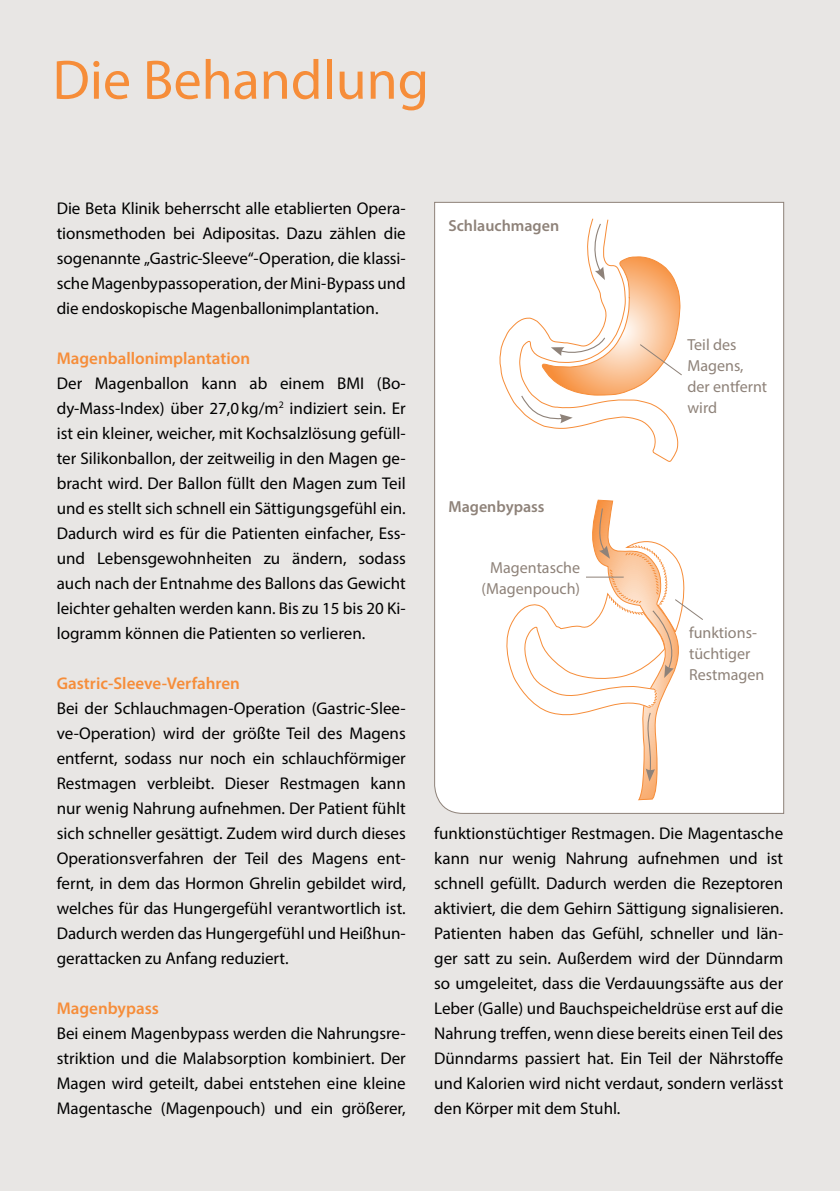
<style>
.page{position:relative;width:840px;height:1191px;background:#fff}
.page>*{position:absolute;margin:0;border:0;box-sizing:border-box;transform-origin:0 0}
.t1{font:56px "Myriad Pro";color:#f68d39}
.t2{font:17px/25px "Myriad Pro";color:#000;text-align:justify}
.t3{font:600 17px "Myriad Pro";color:#f68d39}
.t4{font:16px/21px "Myriad Pro";color:#8e8279}
.t5{font:600 16px "Myriad Pro";color:#8e8279}
</style>
<div class="page">
<div style="left:0;top:0;width:839px;height:1191px;background:#e8e6e4"></div>
<div style="left:434px;top:201px;width:350px;height:613px;background:#fff"></div>
<div style="left:498px;top:217px;width:182px;height:246px;background:#fff"></div>
<svg style="left:520px;top:223px;width:162px;height:200px;background:#fce9da"></svg>
<svg style="left:501px;top:499px;width:202px;height:301px;background:#fdf5ee"></svg>
<hr style="left:585px;top:576px;width:38px;height:1px;background:#8e8279">
<h1 class="t1" style="left:52px;top:45px;width:378px">Die Behandlung</h1>
<p class="t2" style="left:57px;top:195px;width:350px">Die Beta Klinik beherrscht alle etablierten Opera&shy;tionsmethoden bei Adipositas. Dazu zählen die sogenannte „Gastric-Sleeve“-Operation, die klassi&shy;sche Magenbypassoperation, der Mini-Bypass und die endoskopische Magenballonimplantation.</p>
<p class="t3" style="left:57px;top:347px;width:195px">Magenballonimplantation</p>
<p class="t2" style="left:57px;top:370px;width:350px">Der Magenballon kann ab einem BMI (Bo&shy;dy-Mass-I ndex) über 27,0kg/m<sup>2</sup> indiziert sein. Er ist ein kleiner, weicher, mit Kochsalzlösung gefüll&shy;ter Silikonballon, der zeitweilig in den Magen ge&shy;bracht wird. Der Ballon füllt den Magen zum Teil und es stellt sich schnell ein Sättigungsgefühl ein.<br>Dadurch wird es für die Patienten einfacher, Ess&shy;und Lebensgewohnheiten zu ändern, sodass auch nach der Entnahme des Ballons das Gewicht leichter gehalten werden kann. Bis zu 15 bis 20 Ki&shy;logramm können die Patienten so verlieren.</p>
<p class="t3" style="left:57px;top:672px;width:185px">Gastric-Sleeve-Verfahren</p>
<p class="t2" style="left:57px;top:695px;width:350px">Bei der Schlauchmagen-Operation (Gastric-Slee&shy;ve-Operation) wird der größte Teil des Magens entfernt, sodass nur noch ein schlauchförmiger Restmagen verbleibt. Dieser Restmagen kann nur wenig Nahrung aufnehmen. Der Patient fühlt sich schneller gesättigt. Zudem wird durch dieses Operationsverfahren der Teil des Magens ent&shy;fernt, in dem das Hormon Ghrelin gebildet wird, welches für das Hungergefühl verantwortlich ist.<br>Dadurch werden das Hungergefühl und Heißhun&shy;gerattacken zu Anfang reduziert.</p>
<p class="t3" style="left:57px;top:997px;width:104px">Magenbypass</p>
<p class="t2" style="left:57px;top:1020px;width:350px">Bei einem Magenbypass werden die Nahrungsre&shy;striktion und die Malabsorption kombiniert. Der Magen wird geteilt, dabei entstehen eine kleine Magentasche (Magenpouch) und ein größerer,</p>
<p class="t5" style="left:448px;top:215px;width:112px">Schlauchmagen</p>
<p class="t5" style="left:448px;top:496px;width:98px">Magenbypass</p>
<p class="t4" style="left:481px;top:556px;width:100px;text-align:center">Magentasche (Magenpouch)</p>
<p class="t4" style="left:687px;top:334px;width:81px">Teil des<br>Magens, der entfernt wird</p>
<p class="t4" style="left:688px;top:621px;width:77px">funktions&shy;tüchtiger<br>Restmagen</p>
<p class="t2" style="left:434px;top:820px;width:350px">funktionstüchtiger Restmagen. Die Magentasche kann nur wenig Nahrung aufnehmen und ist schnell gefüllt. Dadurch werden die Rezeptoren aktiviert, die dem Gehirn Sättigung signalisieren.<br>Patienten haben das Gefühl, schneller und län&shy;ger satt zu sein. Außerdem wird der Dünndarm so umgeleitet, dass die Verdauungssäfte aus der Leber (Galle) und Bauchspeicheldrüse erst auf die Nahrung treffen, wenn diese bereits einen Teil des Dünndarms passiert hat. Ein Teil der Nährstoffe und Kalorien wird nicht verdaut, sondern verlässt den Körper mit dem Stuhl.</p>
</div>
